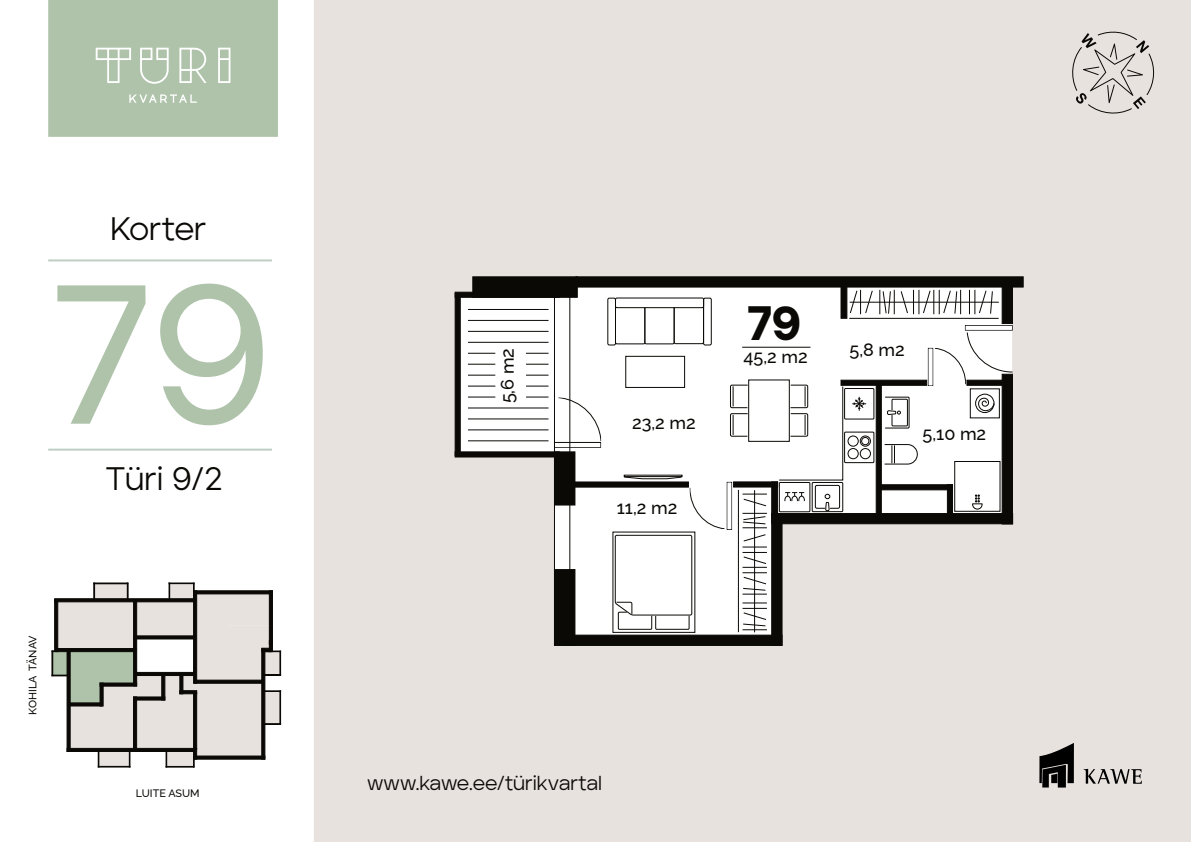
<style>
.page{position:relative;width:1191px;height:842px;background:#fff}
.page>*{position:absolute;margin:0;border:0;box-sizing:border-box;transform-origin:0 0}
.t1{font:500 197.6px "Aventa";color:#afc3aa}
.t2{font:900 48px "Aventa";color:#0a0905}
.t3{font:32.4px "Aventa";letter-spacing:-.01em;color:#0a0905}
.t4{font:20.1px "Aventa";color:#0a0905}
.t5{font:500 18px "Raleway";color:#0a0905}
.t6{font:500 10.8px "Raleway";color:#0a0905}
</style>
<div class="page">
<div style="left:314px;top:0;width:877px;height:842px;background:#e8e2df"></div>
<svg style="left:1072px;top:31px;width:83px;height:83px"></svg>
<svg style="left:1083px;top:769px;width:58px;height:15px"></svg>
<svg style="left:1039px;top:743px;width:35px;height:44px"></svg>
<div style="left:48px;top:0;width:230px;height:137px;background:#afc3aa"></div>
<svg style="left:129px;top:94px;width:68px;height:9px"></svg>
<svg style="left:179px;top:48px;width:28px;height:35px"></svg>
<svg style="left:96px;top:48px;width:35px;height:35px"></svg>
<svg style="left:140px;top:48px;width:29px;height:36px"></svg>
<svg style="left:218px;top:48px;width:12px;height:35px"></svg>
<svg style="left:48px;top:259px;width:224px;height:3px"></svg>
<svg style="left:48px;top:448px;width:224px;height:3px"></svg>
<svg style="left:52px;top:583px;width:229px;height:184px"></svg>
<svg style="left:458px;top:287px;width:554px;height:353px;fill:#fff"></svg>
<svg style="left:615px;top:535px;width:77px;height:94px;background:#f2f2f2"></svg>
<div style="left:748px;top:380px;width:41px;height:61px;border:1px solid #0a0905"></div>
<svg style="left:730px;top:385px;width:18px;height:52px"></svg>
<div style="left:624px;top:475px;width:58px;height:2px;border:1px solid #0a0905"></div>
<svg style="left:624px;top:477px;width:58px;height:2px"></svg>
<svg style="left:975px;top:394px;width:19px;height:19px"></svg>
<svg style="left:884px;top:444px;width:33px;height:20px"></svg>
<svg style="left:607px;top:298px;width:104px;height:47px;background:#e5e5e5"></svg>
<div style="left:625px;top:356px;width:60px;height:32px;border:1px solid #0a0905"></div>
<svg style="left:884px;top:397px;width:25px;height:31px"></svg>
<div style="left:954px;top:461px;width:46px;height:50px;border:1px solid #0a0905"></div>
<svg style="left:972px;top:495px;width:10px;height:14px"></svg>
<svg style="left:467px;top:440px;width:82px;height:1px"></svg>
<svg style="left:467px;top:429px;width:82px;height:1px"></svg>
<svg style="left:467px;top:418px;width:82px;height:1px"></svg>
<svg style="left:467px;top:408px;width:82px;height:1px"></svg>
<svg style="left:467px;top:397px;width:82px;height:1px"></svg>
<svg style="left:467px;top:386px;width:82px;height:1px"></svg>
<svg style="left:467px;top:375px;width:82px;height:1px"></svg>
<svg style="left:467px;top:364px;width:82px;height:1px"></svg>
<svg style="left:467px;top:353px;width:82px;height:1px"></svg>
<svg style="left:467px;top:342px;width:82px;height:1px"></svg>
<svg style="left:467px;top:331px;width:82px;height:1px"></svg>
<svg style="left:467px;top:320px;width:82px;height:1px"></svg>
<svg style="left:467px;top:309px;width:82px;height:1px"></svg>
<svg style="left:738px;top:489px;width:29px;height:144px;background:#d4d3d3"></svg>
<svg style="left:849px;top:289px;width:150px;height:30px;background:#d5d5d4"></svg>
<svg style="left:778px;top:385px;width:96px;height:127px;background:#e3e3e3"></svg>
<div style="left:495px;top:351px;width:31px;height:51px;background:#fff"></div>
<svg style="left:742px;top:347px;width:69px;height:1px"></svg>
<svg style="left:689px;top:488px;width:35px;height:41px"></svg>
<svg style="left:934px;top:332px;width:79px;height:52px;background:#f5f5f5"></svg>
<div style="left:554px;top:292px;width:16px;height:353px;border:1px solid #0a0905"></div>
<div style="left:554px;top:442px;width:47px;height:6px;border:1px solid #0a0905"></div>
<svg style="left:558px;top:397px;width:43px;height:45px;background:#f1f1f0"></svg>
<div style="left:841px;top:285px;width:6px;height:33px;background:#0a0905"></div>
<div style="left:840px;top:285px;width:7px;height:33px;border:1px solid #0a0905"></div>
<div style="left:569px;top:482px;width:119px;height:5px;background:#0a0905"></div>
<div style="left:733px;top:482px;width:44px;height:5px;background:#0a0905"></div>
<div style="left:841px;top:380px;width:85px;height:5px;background:#0a0905"></div>
<div style="left:840px;top:380px;width:87px;height:6px;border:1px solid #0a0905"></div>
<div style="left:967px;top:380px;width:35px;height:5px;background:#0a0905"></div>
<div style="left:966px;top:380px;width:36px;height:6px;border:1px solid #0a0905"></div>
<div style="left:878px;top:485px;width:74px;height:5px;background:#0a0905"></div>
<div style="left:877px;top:484px;width:75px;height:6px;border:1px solid #0a0905"></div>
<div style="left:771px;top:482px;width:6px;height:33px;background:#0a0905"></div>
<div style="left:771px;top:482px;width:7px;height:33px;border:1px solid #0a0905"></div>
<div style="left:947px;top:485px;width:5px;height:30px;background:#0a0905"></div>
<div style="left:876px;top:384px;width:5px;height:130px;background:#0a0905"></div>
<div style="left:876px;top:384px;width:5px;height:131px;border:1px solid #0a0905"></div>
<div style="left:576px;top:277px;width:447px;height:10px;background:#0a0905"></div>
<div style="left:565px;top:635px;width:217px;height:10px;background:#0a0905"></div>
<div style="left:565px;top:635px;width:217px;height:11px;border:1px solid #0a0905"></div>
<div style="left:771px;top:513px;width:241px;height:11px;background:#0a0905"></div>
<div style="left:771px;top:513px;width:242px;height:11px;border:1px solid #0a0905"></div>
<div style="left:1002px;top:374px;width:10px;height:150px;background:#0a0905"></div>
<div style="left:1002px;top:374px;width:10px;height:150px;border:1px solid #0a0905"></div>
<div style="left:1002px;top:279px;width:10px;height:45px;background:#0a0905"></div>
<div style="left:1002px;top:278px;width:10px;height:46px;border:1px solid #0a0905"></div>
<div style="left:771px;top:513px;width:11px;height:132px;background:#0a0905"></div>
<div style="left:771px;top:513px;width:11px;height:133px;border:1px solid #0a0905"></div>
<div style="left:554px;top:452px;width:21px;height:53px;background:#0a0905"></div>
<div style="left:554px;top:570px;width:21px;height:75px;background:#0a0905"></div>
<div style="left:554px;top:569px;width:21px;height:77px;border:1px solid #0a0905"></div>
<div style="left:473px;top:277px;width:104px;height:20px;background:#0a0905"></div>
<div style="left:472px;top:277px;width:105px;height:21px;border:1px solid #0a0905"></div>
<div style="left:455px;top:292px;width:104px;height:5px;background:#0a0905"></div>
<div style="left:455px;top:292px;width:104px;height:6px;border:1px solid #0a0905"></div>
<div style="left:455px;top:452px;width:104px;height:5px;background:#0a0905"></div>
<div style="left:455px;top:294px;width:5px;height:162px;background:#0a0905"></div>
<div style="left:455px;top:293px;width:5px;height:163px;border:1px solid #0a0905"></div>
<h3 class="t3" style="left:110px;top:208px;width:97px">Korter</h3>
<h1 class="t1" style="left:50px;top:233px;width:223px">79</h1>
<h3 class="t3" style="left:105px;top:458px;width:118px">Türi 9/2</h3>
<p class="t6" style="left:24px;top:715px;width:81px;rotate:-90deg">KOH AL I ÄT NAV</p>
<p class="t6" style="left:136px;top:785px;width:65px">LUITE ASUM</p>
<p class="t5" style="left:493px;top:403px;width:57px;rotate:-90deg">6,5 m 2</p>
<p class="t5" style="left:632px;top:408px;width:65px">23,2 m2</p>
<p class="t5" style="left:617px;top:493px;width:62px">11,2 m2</p>
<h2 class="t2" style="left:747px;top:294px;width:56px">79</h2>
<p class="t5" style="left:743px;top:342px;width:66px">45,2 m2</p>
<p class="t5" style="left:849px;top:335px;width:57px">5,8 m2</p>
<p class="t5" style="left:922px;top:420px;width:65px">5,10 m2</p>
<p class="t4" style="left:367px;top:770px;width:236px">www.kawe.ee/türikvartal</p>
</div>
